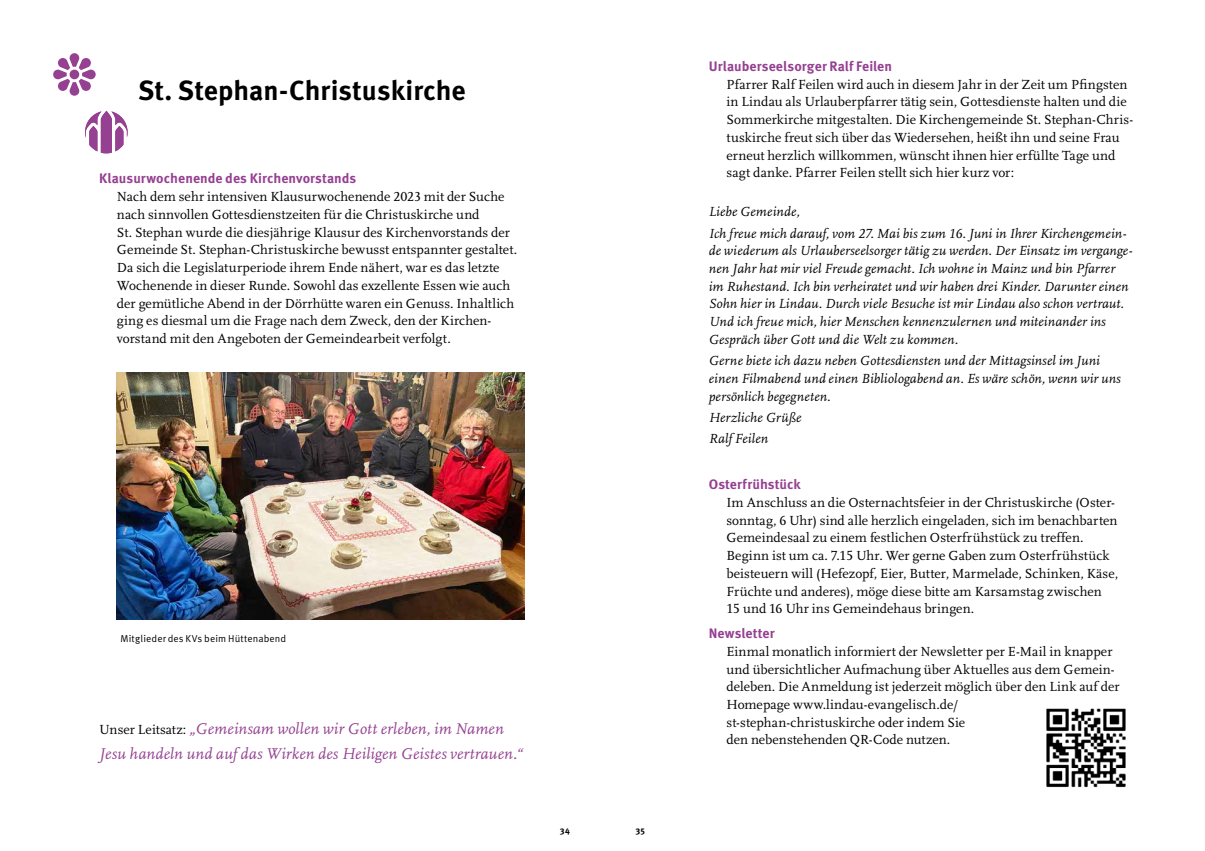
<style>
.page{position:relative;width:1205px;height:851px;background:#fff}
.page>*{position:absolute;margin:0;border:0;box-sizing:border-box;transform-origin:0 0}
.t1{font:700 27.5px "Meta Pro";color:#000}
.t2{font:italic 16.25px/25px "Scala LF";letter-spacing:.015em;color:#954091}
.t3{font:13.75px/17.8px "Scala LF";letter-spacing:.005em;color:#000}
.t4{font:italic 13.75px/17.8px "Scala LF";letter-spacing:.01em;color:#000}
.t5{font:700 13.75px "Meta Pro";letter-spacing:.005em;color:#954091}
.t6{font:10px "Meta Pro";letter-spacing:.015em;color:#000}
.t7{font:700 8.75px "Meta Pro";color:#000}
.s1{font-style:normal;font-size:13.75px;color:#000}
</style>
<div class="page">
<svg style="left:85px;top:111px;width:43px;height:42px"></svg>
<svg style="left:53px;top:53px;width:43px;height:43px"></svg>
<img style="left:117px;top:372px;width:407px;height:247px">
<img style="left:1046px;top:708px;width:80px;height:80px">
<h1 class="t1" style="left:138px;top:73px;width:329px">St. Stephan-Christuskirche</h1>
<p class="t5" style="left:99px;top:170px;width:259px">Klausurwochenende des Kirchenvorstands</p>
<p class="t3" style="left:117px;top:188px;width:402px">Nach dem sehr intensiven Klausurwochenende 2023 mit der Suche nach sinnvollen Gottesdienstzeiten für die Christuskirche und<br>St. Stephan wurde die diesjährige Klausur des Kirchenvorstands der Gemeinde St. Stephan-Christuskirche bewusst entspannter gestaltet.<br>Da sich die Legislaturperiode ihrem Ende nähert, war es das letzte Wochenende in dieser Runde. Sowohl das exzellente Essen wie auch der gemütliche Abend in der Dörrhütte waren ein Genuss. Inhaltlich ging es diesmal um die Frage nach dem Zweck, den der Kirchen&shy;vorstand mit den Angeboten der Gemeindearbeit verfolgt.</p>
<p class="t6" style="left:120px;top:632px;width:167px">Mitglieder des KVs beim Hüttenabend</p>
<p class="t2" style="left:99px;top:716px;width:425px"><span class="s1">Unser Leitsatz:</span> „Gemeinsam wollen wir Gott erleben, im Namen<br>Jesu handeln und auf das Wirken des Heiligen Geistes vertrauen.“</p>
<p class="t7" style="left:560px;top:824px;width:11px">34</p>
<p class="t7" style="left:635px;top:824px;width:11px">35</p>
<p class="t5" style="left:709px;top:57px;width:185px">Urlauberseelsorger Ralf Feilen</p>
<p class="t3" style="left:726px;top:75px;width:408px">Pfarrer Ralf Feilen wird auch in diesem Jahr in der Zeit um Pfingsten in Lindau als Urlauberpfarrer tätig sein, Gottesdienste halten und die Sommerkirche mitgestalten. Die Kirchengemeinde St. Stephan-Chris&shy;tuskirche freut sich über das Wiedersehen, heißt ihn und seine Frau erneut herzlich willkommen, wünscht ihnen hier erfüllte Tage und sagt danke. Pfarrer Feilen stellt sich hier kurz vor:</p>
<p class="t4" style="left:709px;top:201px;width:419px;line-height:21.2px">Liebe Gemeinde,<br>Ich freue mich darauf, vom 27. Mai bis zum 16. Juni in Ihrer Kirchengemein-</p>
<p class="t4" style="left:709px;top:242px;width:425px">de wiederum als Urlauberseelsorger tätig zu werden. Der Einsatz im vergange&shy;nen Jahr hat mir viel Freude gemacht. Ich wohne in Mainz und bin Pfarrer im Ruhestand. Ich bin verheiratet und wir haben drei Kinder. Darunter einen Sohn hier in Lindau. Durch viele Besuche ist mir Lindau also schon vertraut.<br>Und ich freue mich, hier Menschen kennenzulernen und miteinander ins Gespräch über Gott und die Welt zu kommen.</p>
<p class="t4" style="left:709px;top:352px;width:413px">Gerne biete ich dazu neben Gottesdiensten und der Mittagsinsel im Juni einen Filmabend und einen Bibliologabend an. Es wäre schön, wenn wir uns persönlich begegneten.</p>
<p class="t4" style="left:709px;top:407px;width:94px;line-height:21.2px">Herzliche Grüße<br>Ralf Feilen</p>
<p class="t5" style="left:709px;top:475px;width:93px">Osterfrühstück</p>
<p class="t3" style="left:726px;top:493px;width:393px">Im Anschluss an die Osternachtsfeier in der Christuskirche (Oster&shy;sonntag, 6 Uhr) sind alle herzlich eingeladen, sich im benachbarten Gemeindesaal zu einem festlichen Osterfrühstück zu treffen.<br>Beginn ist um ca. 7.15 Uhr. Wer gerne Gaben zum Osterfrühstück beisteuern will (Hefezopf, Eier, Butter, Marmelade, Schinken, Käse, Früchte und anderes), möge diese bitte am Karsamstag zwischen 15 und 16 Uhr ins Gemeindehaus bringen.</p>
<p class="t5" style="left:709px;top:624px;width:67px">Newsletter</p>
<p class="t3" style="left:726px;top:642px;width:395px">Einmal monatlich informiert der Newsletter per E-Mail in knapper und übersichtlicher Aufmachung über Aktuelles aus dem Gemein&shy;deleben. Die Anmeldung ist jederzeit möglich über den Link auf der Homepage www.lindau-evangelisch.de/<br>st-stephan-christuskirche oder indem Sie<br>den nebenstehenden QR-Code nutzen.</p>
</div>
